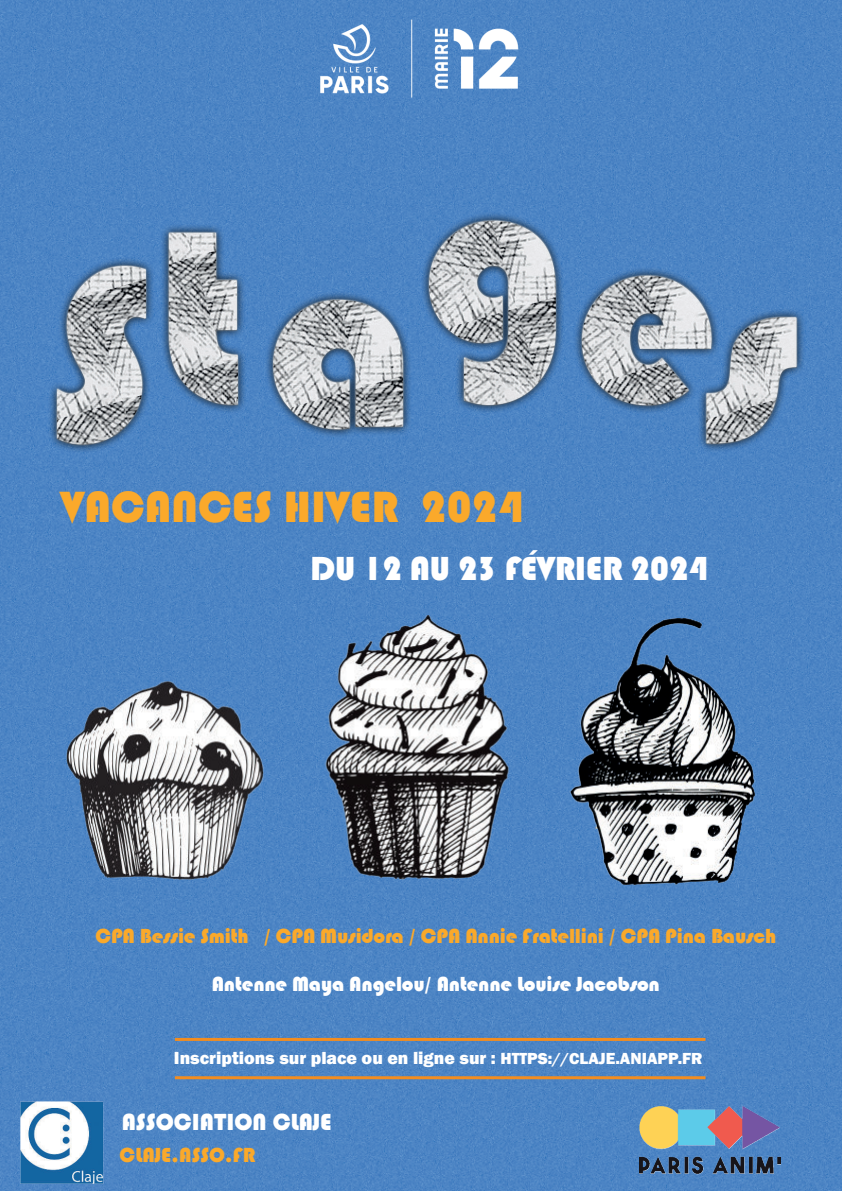
<style>
.page{position:relative;width:842px;height:1191px;background:#fff}
.page>*{position:absolute;margin:0;border:0;box-sizing:border-box;transform-origin:0 0}
.t1{font:45px "Bauhaus 93";color:#faa92b}
.t2{font:34.4px "Bauhaus 93";letter-spacing:-.01em;color:#fff}
.t3{font:24px "Bauhaus 93";color:#fff}
.t4{font:21px "Bauhaus 93";letter-spacing:-.01em;color:#faa92b}
.t5{font:21px "Bauhaus 93";letter-spacing:-.01em;color:#fff}
.t6{font:800 18px "Franklin Gothic";color:#fff}
.s1{font-size:16.5px}
</style>
<div class="page">
<img style="left:0;top:0;width:842px;height:1191px">
<img style="left:0;top:1091px;width:122px;height:100px">
<img style="left:639px;top:1099px;width:141px;height:81px">
<img style="left:9px;top:0;width:833px;height:1097px">
<h1 class="t1" style="left:61px;top:483px;width:464px">VACANCES HIVER 2024</h1>
<h2 class="t2" style="left:310px;top:551px;width:399px">DU 12 AU 23 FÉVRIER 2024</h2>
<p class="t4" style="left:95px;top:925px;width:682px">CPA Bessie Smith / CPA Musidora / CPA Annie Fratellini / CPA Pina Bausch</p>
<p class="t5" style="left:212px;top:973px;width:450px">Antenne Maya Angelou/ Antenne Louise Jacobson</p>
<p class="t6" style="left:174px;top:1050px;width:530px">Inscriptions sur place ou en ligne sur : <span class="s1">HTTPS://CLAJE.ANIAPP.FR</span></p>
<p class="t3" style="left:122px;top:1109px;width:212px">ASSOCIATION CLAJE</p>
<p class="t4" style="left:120px;top:1144px;width:137px">CLAJE.ASSO.FR</p>
</div>
